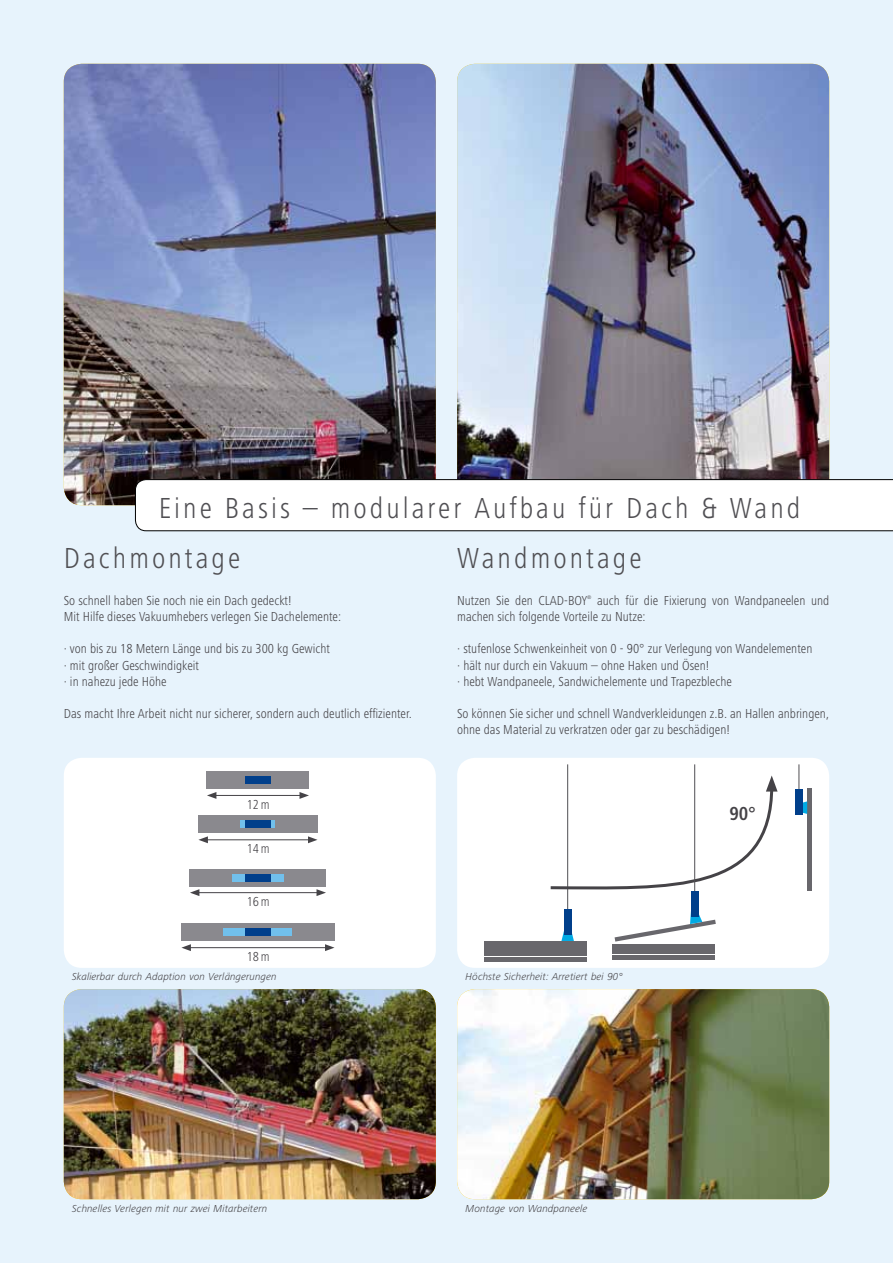
<style>
.page{position:relative;width:893px;height:1263px;background:#e7f3fc}
.page>*{position:absolute;margin:0;border:0;box-sizing:border-box;transform-origin:0 0}
.t1{font:300 condensed 30px "Frutiger Next LT";letter-spacing:.1em;color:#504f53}
.t2{font:700 condensed 19.5px "Frutiger Next LT";color:#454347}
.t3{font:300 condensed 13.5px/16.2px "Frutiger Next LT";color:#454347}
.t4{font:italic 300 10.5px "Frutiger Next LT";color:#454347}
.t5{font:300 condensed 5.4px "Frutiger Next LT";color:#454347}
</style>
<div class="page">
<div style="left:64px;top:758px;width:372px;height:210px;background:#fff;border-radius:18px"></div>
<img style="left:64px;top:989px;width:372px;height:210px">
<div style="left:457px;top:758px;width:372px;height:210px;background:#fff;border-radius:18px"></div>
<img style="left:457px;top:989px;width:372px;height:210px">
<img style="left:64px;top:64px;width:372px;height:441px">
<img style="left:457px;top:64px;width:372px;height:415px">
<svg style="left:135px;top:479px;width:758px;height:52px"></svg>
<div style="left:207px;top:771px;width:102px;height:17px;background:#8a898e"></div>
<div style="left:198px;top:815px;width:119px;height:17px;background:#8a898e"></div>
<div style="left:241px;top:820px;width:34px;height:7px;background:#71c0ec"></div>
<div style="left:190px;top:869px;width:136px;height:17px;background:#8a898e"></div>
<div style="left:232px;top:874px;width:51px;height:8px;background:#71c0ec"></div>
<div style="left:181px;top:924px;width:153px;height:17px;background:#8a898e"></div>
<div style="left:224px;top:929px;width:68px;height:7px;background:#71c0ec"></div>
<div style="left:245px;top:776px;width:26px;height:7px;background:#003f8b"></div>
<hr style="left:485px;top:941px;width:102px;height:4px;background:#68676c">
<hr style="left:567px;top:764px;width:1px;height:148px;background:#504f53">
<hr style="left:485px;top:946px;width:102px;height:4px;background:#68676c">
<div style="left:612px;top:944px;width:102px;height:5px;background:#68676c"></div>
<div style="left:485px;top:951px;width:102px;height:5px;background:#68676c"></div>
<hr style="left:612px;top:950px;width:102px;height:4px;background:#68676c">
<hr style="left:485px;top:957px;width:102px;height:4px;background:#68676c">
<hr style="left:612px;top:955px;width:102px;height:4px;background:#68676c">
<div style="left:245px;top:820px;width:26px;height:7px;background:#003f8b"></div>
<div style="left:245px;top:874px;width:26px;height:8px;background:#003f8b"></div>
<div style="left:245px;top:929px;width:26px;height:7px;background:#003f8b"></div>
<svg style="left:550px;top:775px;width:228px;height:119px"></svg>
<hr style="left:214px;top:795px;width:88px;height:1px;background:#454347">
<svg style="left:207px;top:792px;width:9px;height:7px"></svg>
<svg style="left:299px;top:792px;width:10px;height:7px"></svg>
<hr style="left:206px;top:839px;width:104px;height:1px;background:#454347">
<svg style="left:198px;top:836px;width:10px;height:7px"></svg>
<svg style="left:308px;top:836px;width:9px;height:7px"></svg>
<hr style="left:694px;top:764px;width:1px;height:129px;background:#504f53">
<hr style="left:197px;top:892px;width:122px;height:1px;background:#454347">
<svg style="left:190px;top:889px;width:9px;height:7px"></svg>
<svg style="left:316px;top:889px;width:10px;height:7px"></svg>
<hr style="left:189px;top:947px;width:138px;height:1px;background:#454347">
<svg style="left:181px;top:944px;width:10px;height:7px"></svg>
<svg style="left:325px;top:944px;width:9px;height:7px"></svg>
<svg style="left:561px;top:928px;width:13px;height:13px"></svg>
<svg style="left:615px;top:910px;width:101px;height:31px"></svg>
<div style="left:564px;top:909px;width:7px;height:25px;background:#003f8b"></div>
<div style="left:691px;top:891px;width:7px;height:25px;background:#003f8b"></div>
<hr style="left:807px;top:788px;width:4px;height:102px;background:#68676c">
<svg style="left:803px;top:801px;width:4px;height:13px"></svg>
<div style="left:795px;top:789px;width:8px;height:25px;background:#003f8b"></div>
<svg style="left:799px;top:764px;width:1px;height:25px"></svg>
<h1 class="t1" style="left:159px;top:491px;width:643px">Eine Basis – modularer Aufbau für Dach &amp; Wand</h1>
<h1 class="t1" style="left:64px;top:541px;width:178px">Dachmontage</h1>
<p class="t3" style="left:64px;top:592px;width:279px">So schnell haben Sie noch nie ein Dach gedeckt!<br>Mit Hilfe dieses Vakuumhebers verlegen Sie Dachelemente:</p>
<p class="t3" style="left:64px;top:641px;width:268px">· von bis zu 18 Metern Länge und bis zu 300 kg Gewicht · mit großer Geschwindigkeit<br>· in nahezu jede Höhe</p>
<p class="t3" style="left:64px;top:706px;width:350px">Das macht Ihre Arbeit nicht nur sicherer, sondern auch deutlich effizienter.</p>
<p class="t3" style="left:247px;top:796px;width:24px">12m</p>
<p class="t3" style="left:247px;top:841px;width:24px">14m</p>
<p class="t3" style="left:247px;top:894px;width:24px">16m</p>
<p class="t3" style="left:247px;top:949px;width:24px">18m</p>
<p class="t4" style="left:72px;top:971px;width:206px">Skalierbar durch Adaption von Verlängerungen</p>
<h1 class="t1" style="left:457px;top:541px;width:186px">Wandmontage</h1>
<p class="t3" style="left:457px;top:592px;width:132px">Nutzen Sie den CLAD-BOY</p>
<p class="t5" style="left:587px;top:594px;width:6px">®</p>
<p class="t3" style="left:457px;top:592px;width:374px;text-indent:140px">auch für die Fixierung von Wandpaneelen und machen sich folgende Vorteile zu Nutze:</p>
<p class="t3" style="left:457px;top:641px;width:357px">· stufenlose Schwenkeinheit von 0 - 90° zur Verlegung von Wandelementen · hält nur durch ein Vakuum – ohne Haken und Ösen!<br>· hebt Wandpaneele, Sandwichelemente und Trapezbleche</p>
<p class="t3" style="left:457px;top:706px;width:373px">So können Sie sicher und schnell Wandverkleidungen z.B. an Hallen anbringen, ohne das Material zu verkratzen oder gar zu beschädigen!</p>
<p class="t4" style="left:466px;top:971px;width:159px">Höchste Sicherheit: Arretiert bei 90°</p>
<h2 class="t2" style="left:729px;top:803px;width:28px">90°</h2>
<p class="t4" style="left:72px;top:1202px;width:196px">Schnelles Verlegen mit nur zwei Mitarbeitern</p>
<p class="t4" style="left:466px;top:1202px;width:123px">Montage von Wandpaneele</p>
</div>
